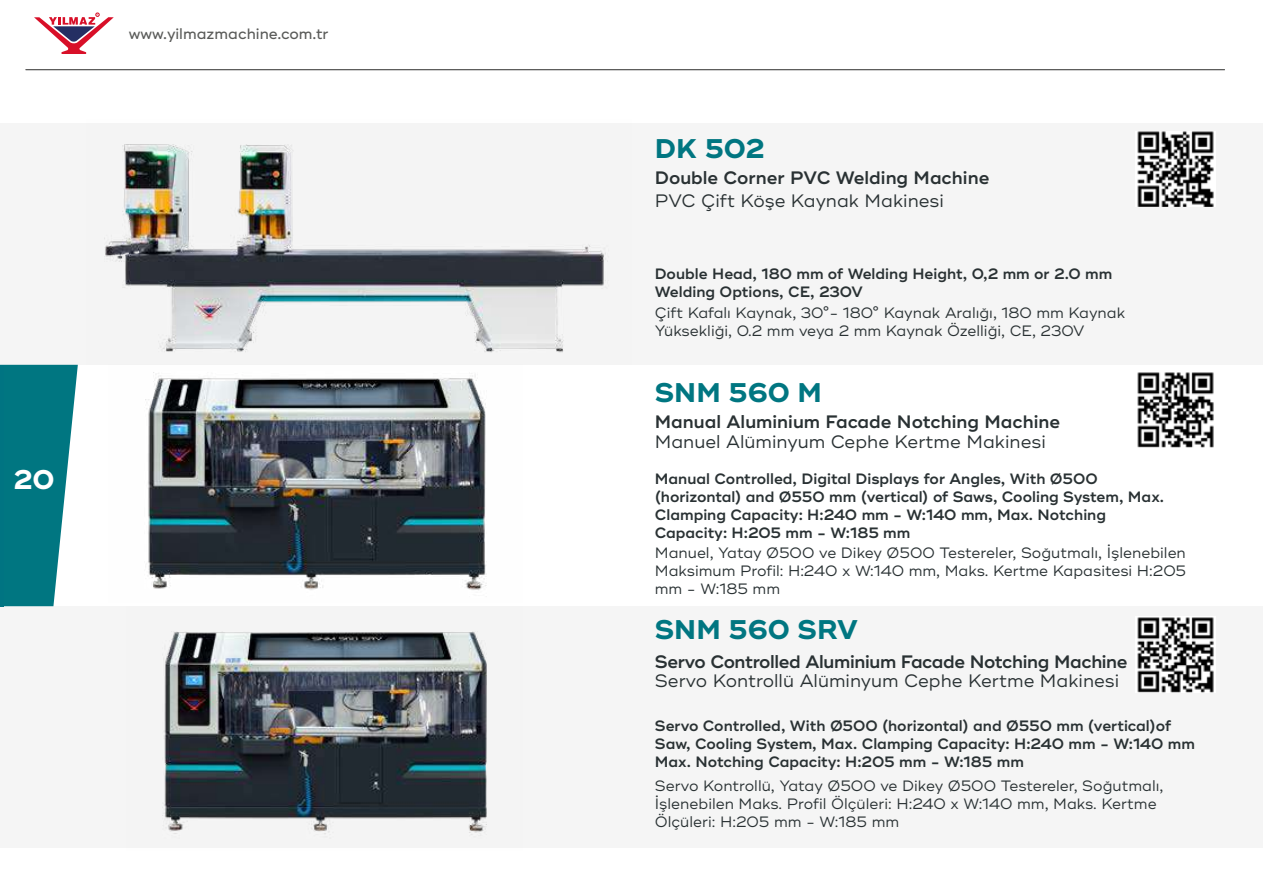
<style>
.page{position:relative;width:1263px;height:893px;background:#fff}
.page>*{position:absolute;margin:0;border:0;box-sizing:border-box;transform-origin:0 0}
.t1{font:700 27px "Ridley Grotesk";color:#007681}
.t2{font:700 27px "Ridley Grotesk";color:#fff}
.t3{font:600 18px "Ridley Grotesk";letter-spacing:-.01em;color:#293133}
.t4{font:18px "Ridley Grotesk";color:#293133}
.t5{font:600 15px/18px "Ridley Grotesk";color:#293133}
.t6{font:15px/18px "Ridley Grotesk";color:#293133}
.t7{font:500 15px "Ridley Grotesk";color:#595a58}
</style>
<div class="page">
<hr style="left:26px;top:69px;width:1199px;height:1px;background:#595a58">
<svg style="left:4px;top:365px;width:74px;height:241px"></svg>
<svg style="left:34px;top:13px;width:80px;height:41px"></svg>
<hr style="left:0;top:365px;width:4px;height:241px;background:#007482">
<img style="left:87px;top:123px;width:544px;height:242px">
<img style="left:145px;top:372px;width:342px;height:218px">
<img style="left:126px;top:606px;width:396px;height:242px">
<img style="left:1137px;top:131px;width:77px;height:76px">
<img style="left:1137px;top:372px;width:77px;height:75px">
<img style="left:1137px;top:617px;width:77px;height:75px">
<p class="t7" style="left:129px;top:25px;width:201px">www.yilmazmachine.com.tr</p>
<h1 class="t2" style="left:14px;top:463px;width:43px">20</h1>
<h1 class="t1" style="left:655px;top:132px;width:111px">DK 502</h1>
<p class="t3" style="left:655px;top:167px;width:336px">Double Corner PVC Welding Machine</p>
<p class="t4" style="left:655px;top:190px;width:291px">PVC Çift Köşe Kaynak Makinesi</p>
<p class="t5" style="left:655px;top:265px;width:459px">Double Head, 180 mm of Welding Height, 0,2 mm or 2.0 mm<br>Welding Options, CE, 230V</p>
<p class="t6" style="left:655px;top:304px;width:472px">Çift Kafalı Kaynak, 30°- 180° Kaynak Aralığı, 180 mm Kaynak<br>Yüksekliği, 0.2 mm veya 2 mm Kaynak Özelliği, CE, 230V</p>
<h1 class="t1" style="left:655px;top:376px;width:169px">SNM 560 M</h1>
<p class="t3" style="left:655px;top:411px;width:407px">Manual Aluminium Facade Notching Machine</p>
<p class="t4" style="left:655px;top:431px;width:392px">Manuel Alüminyum Cephe Kertme Makinesi</p>
<p class="t5" style="left:655px;top:470px;width:511px">Manual Controlled, Digital Displays for Angles, With Ø500 (horizontal) and Ø550 mm (vertical) of Saws, Cooling System, Max.<br>Clamping Capacity: H:240 mm - W:140 mm, Max. Notching Capacity: H:205 mm - W:185 mm</p>
<p class="t6" style="left:655px;top:544px;width:533px;text-align:justify">Manuel, Yatay Ø500 ve Dikey Ø500 Testereler, Soğutmalı, İşlenebilen Maksimum Profil: H:240 x W:140 mm, Maks. Kertme Kapasitesi H:205 mm - W:185 mm</p>
<h1 class="t1" style="left:655px;top:614px;width:204px">SNM 560 SRV</h1>
<p class="t3" style="left:655px;top:650px;width:474px">Servo Controlled Aluminium Facade Notching Machine</p>
<p class="t4" style="left:655px;top:670px;width:466px">Servo Kontrollü Alüminyum Cephe Kertme Makinesi</p>
<p class="t5" style="left:655px;top:717px;width:542px">Servo Controlled, With Ø500 (horizontal) and Ø550 mm (vertical)of<br>Saw, Cooling System, Max. Clamping Capacity: H:240 mm - W:140 mm<br>Max. Notching Capacity: H:205 mm - W:185 mm</p>
<p class="t6" style="left:655px;top:777px;width:510px">Servo Kontrollü, Yatay Ø500 ve Dikey Ø500 Testereler, Soğutmalı,<br>İşlenebilen Maks. Profil Ölçüleri: H:240 x W:140 mm, Maks. Kertme<br>Ölçüleri: H:205 mm - W:185 mm</p>
</div>
